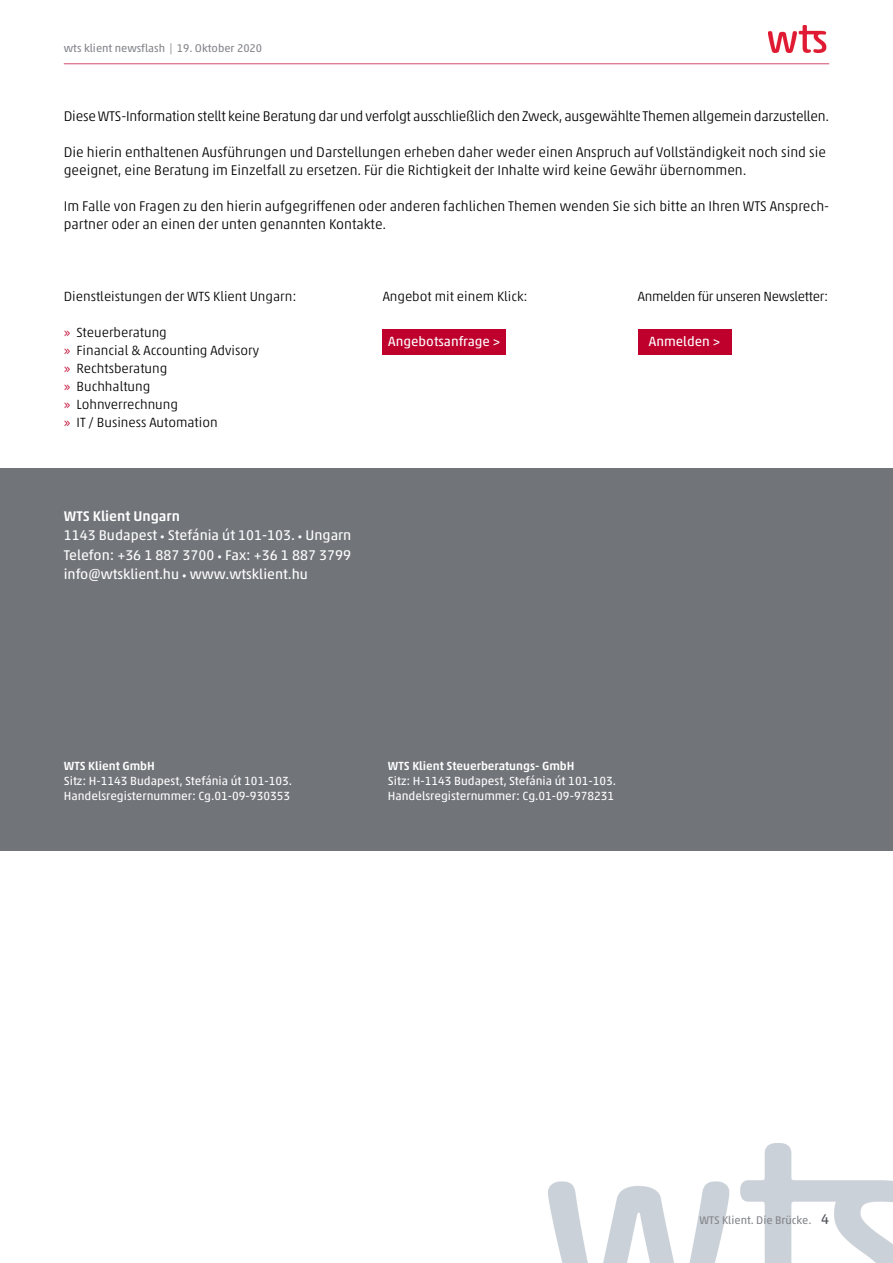
<style>
.page{position:relative;width:893px;height:1263px;background:#fff}
.page>*{position:absolute;margin:0;border:0;box-sizing:border-box;transform-origin:0 0}
.t1{font:300 14.25px/18px "Akko Pro";color:#000}
.t2{font:14.25px/19.5px "Akko Pro";color:#fff}
.t3{font:300 13.5px/18px "Akko Pro";color:#000}
.t4{font:300 13.5px "Akko Pro";letter-spacing:-.02em;color:#000}
.t5{font:13.5px "Akko Pro";color:#fff}
.t6{font:12px "Akko Pro";color:#fff}
.t7{font:500 12px "Akko Pro";color:#fff}
.t8{font:11.25px "Akko Pro";color:#83858a}
.s1{color:#bf002d}
.s2{font-weight:500}
.s3{font-size:9px}
.s4{font-family:"Akko Rounded Pro"}
.s5{font-size:14.25px;color:#4e5157}
</style>
<div class="page">
<hr style="left:64px;top:64px;width:765px;height:1px;background:#d24d6c">
<img style="left:769px;top:26px;width:58px;height:27px">
<img style="left:549px;top:1144px;width:344px;height:119px">
<div style="left:0;top:468px;width:893px;height:382px;background:#717479"></div>
<div style="left:383px;top:330px;width:123px;height:25px;background:#bf002d"></div>
<div style="left:638px;top:330px;width:93px;height:25px;background:#bf002d"></div>
<p class="t8" style="left:64px;top:45px;width:200px">wts klient newsflash | 19. Oktober 2020</p>
<p class="t1" style="left:64px;top:108px;width:767px">Diese WTS-Information stellt keine Beratung dar und verfolgt ausschließlich den Zweck, ausgewählte Themen allgemein darzustellen.</p>
<p class="t1" style="left:64px;top:144px;width:764px">Die hierin enthaltenen Ausführungen und Darstellungen erheben daher weder einen Anspruch auf Vollständigkeit noch sind sie geeignet, eine Beratung im Einzelfall zu ersetzen. Für die Richtigkeit der Inhalte wird keine Gewähr übernommen.</p>
<p class="t1" style="left:64px;top:198px;width:767px">Im Falle von Fragen zu den hierin aufgegriffenen oder anderen fachlichen Themen wenden Sie sich bitte an Ihren WTS Ansprech&shy;partner oder an einen der unten genannten Kontakte.</p>
<p class="t3" style="left:64px;top:289px;width:234px">Dienstleistungen der WTS Klient Ungarn:</p>
<p class="t3" style="left:383px;top:289px;width:147px">Angebot mit einem Klick:</p>
<p class="t4" style="left:638px;top:292px;width:192px">Anmelden für unseren Newsletter:</p>
<p class="t3" style="left:64px;top:325px;width:197px"><span class="s1">»</span> Steuerberatung<br><span class="s1">»</span> Financial &amp; Accounting Advisory <span class="s1">»</span> Rechtsberatung<br><span class="s1">»</span> Buchhaltung<br><span class="s1">»</span> Lohnverrechnung<br><span class="s1">»</span> IT / Business Automation</p>
<p class="t5" style="left:388px;top:336px;width:114px">Angebotsanfrage &gt;</p>
<p class="t5" style="left:649px;top:336px;width:73px">Anmelden &gt;</p>
<p class="t2" style="left:64px;top:508px;width:289px"><span class="s2">WTS Klient Ungarn<br></span>1143 Budapest <span class="s3">•</span> Stefánia út 101-103. <span class="s3">•</span> Ungarn Telefon: +36 1 887 3700 <span class="s3">•</span> Fax: +36 1 887 3799 <span class="s4">info</span>@wtsklient.hu <span class="s3">•</span> www.wtsklient.hu</p>
<p class="t7" style="left:64px;top:762px;width:93px">WTS Klient GmbH</p>
<p class="t7" style="left:388px;top:762px;width:188px">WTS Klient Steuerberatungs- GmbH</p>
<p class="t6" style="left:64px;top:777px;width:230px">Sitz: H-1143 Budapest, Stefánia út 101-103.</p>
<p class="t6" style="left:388px;top:777px;width:230px">Sitz: H-1143 Budapest, Stefánia út 101-103.</p>
<p class="t6" style="left:64px;top:792px;width:228px">Handelsregisternummer: Cg.01-09-930353</p>
<p class="t6" style="left:388px;top:792px;width:228px">Handelsregisternummer: Cg.01-09-978231</p>
<p class="t8" style="left:699px;top:1216px;width:131px">WTS Klient. Die Brücke. <span class="s5">4</span></p>
</div>
